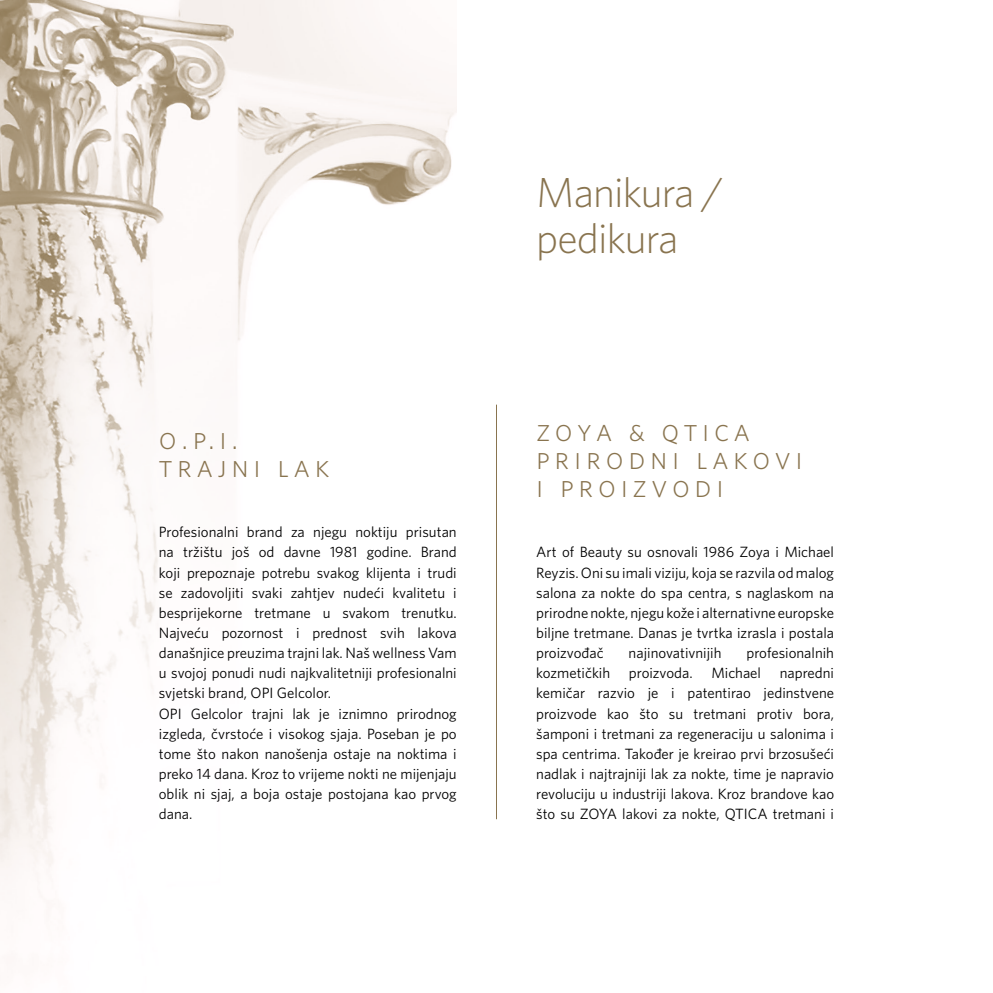
<style>
.page{position:relative;width:993px;height:993px;background:#fff}
.page>*{position:absolute;margin:0;border:0;box-sizing:border-box;transform-origin:0 0}
.t1{font:300 42px/45.5px "Whitney";letter-spacing:-.02em;color:#89744f}
.t2{font:31.5px/28px "Whitney Light SC";letter-spacing:.15em;color:#89744f}
.t3{font:14.88px/20.1px "Whitney";color:#000;text-align:justify}
</style>
<div class="page">
<img style="left:0;top:0;width:456px;height:877px">
<svg style="left:0;top:274px;width:497px;height:602px"></svg>
<hr style="left:496px;top:404px;width:1px;height:415px;background:#89744f">
<p class="t2" style="left:159px;top:423px;width:172px">o.p.i. trajni lak</p>
<p class="t3" style="left:159px;top:521px;width:299px;text-align:left">Profesionalni brand za njegu noktiju prisutan na tržištu još od davne 1981 godine. Brand koji prepoznaje potrebu svakog klijenta i trudi se zadovoljiti svaki zahtjev nudeći kvalitetu i besprijekorne tretmane u svakom trenutku.<br>Najveću pozornost i prednost svih lakova današnjice preuzima trajni lak. Naš wellness Vam u svojoj ponudi nudi najkvalitetniji profesionalni svjetski brand, OPI Gelcolor.<br>OPI Gelcolor trajni lak je iznimno prirodnog izgleda, čvrstoće i visokog sjaja. Poseban je po tome što nakon nanošenja ostaje na noktima i preko 14 dana. Kroz to vrijeme nokti ne mijenjaju oblik ni sjaj, a boja ostaje postojana kao prvog dana.</p>
<p class="t1" style="left:536px;top:169px;width:188px">Manikura / pedikura</p>
<p class="t2" style="left:536px;top:415px;width:268px">zoya &amp; qtica prirodni lakovi i proizvodi</p>
<p class="t3" style="left:536px;top:541px;width:299px">Art of Beauty su osnovali 1986 Zoya i Michael Reyzis. Oni su imali viziju, koja se razvila od malog salona za nokte do spa centra, s naglaskom na prirodne nokte, njegu kože i alternativne europske biljne tretmane. Danas je tvrtka izrasla i postala proizvođač</p>
<p class="t3" style="left:628px;top:642px;width:94px">najinovativnijih</p>
<p class="t3" style="left:746px;top:642px;width:89px">profesionalnih</p>
<p class="t3" style="left:536px;top:662px;width:299px;text-indent:243px">napredni kemičar razvio je i patentirao jedinstvene proizvode kao što su tretmani protiv bora, šamponi i tretmani za regeneraciju u salonima i spa centrima. Također je kreirao prvi brzosušeći nadlak i najtrajniji lak za nokte, time je napravio revoluciju u industriji lakova. Kroz brandove kao što su ZOYA lakovi za nokte, QTICA tretmani i</p>
<p class="t3" style="left:536px;top:662px;width:75px">kozmetičkih</p>
<p class="t3" style="left:628px;top:662px;width:65px">proizvoda.</p>
<p class="t3" style="left:711px;top:662px;width:51px">Michael</p>
</div>
